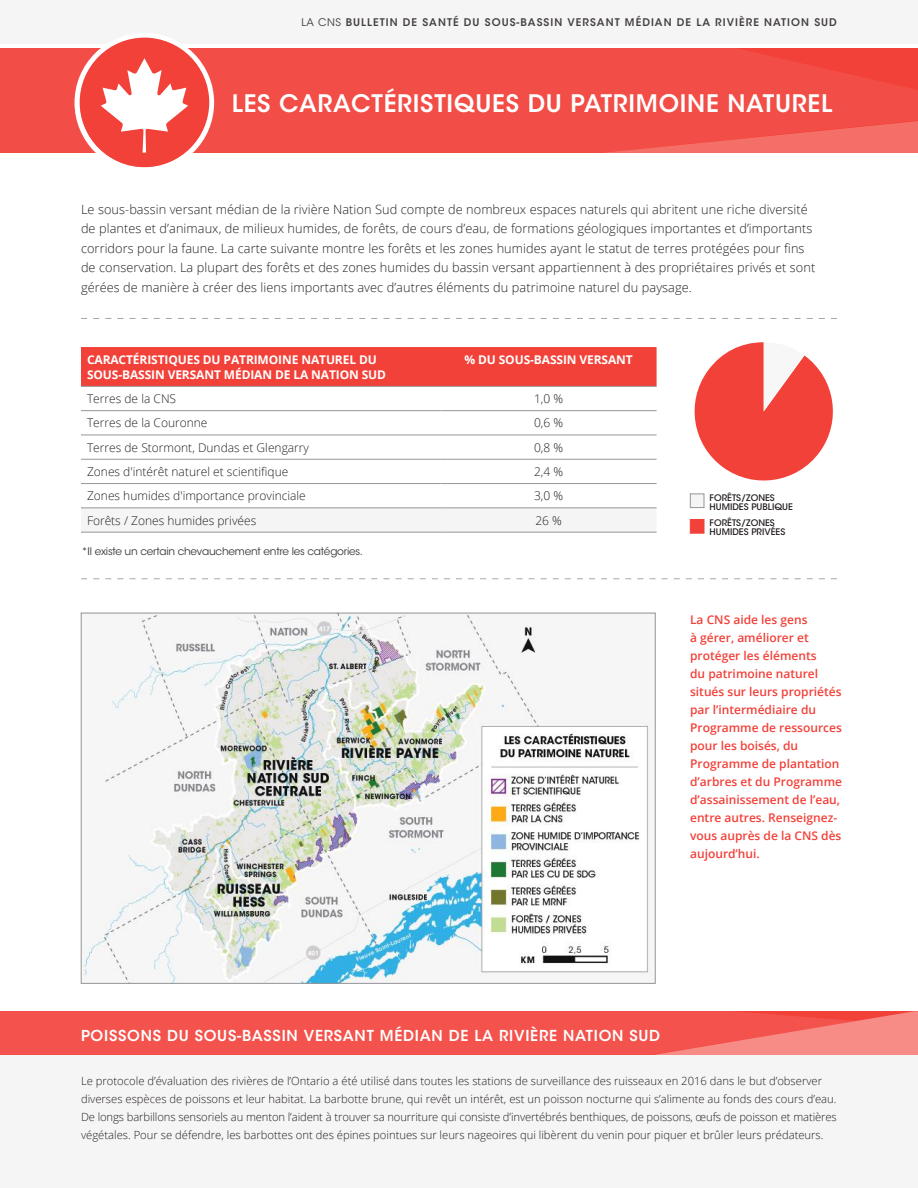
<style>
.page{position:relative;width:918px;height:1188px;background:#fff}
.page>*{position:absolute;margin:0;border:0;box-sizing:border-box;transform-origin:0 0}
.t1{font:24px "ITC Avant Garde MM 520 750";letter-spacing:.03em;color:#fff}
.t2{font:15px "ITC Avant Garde MM 520 750";letter-spacing:.05em;color:#fff}
.t3{font:300 12.75px/19.5px "Open Sans";letter-spacing:.005em;color:#241f1f}
.t4{font:600 12px/18px "Open Sans";color:#f24139}
.t5{font:300 12px "Open Sans";color:#241f1f}
.t6{font:700 12px/15px "Open Sans";letter-spacing:-.01em;color:#fff}
.t7{font:300 11.25px/18px "Open Sans";color:#241f1f}
.t8{font:10.5px "ITC Avant Garde MM 520 750";letter-spacing:.1em;color:#444041}
.t9{font:10.5px "ITC Avant Garde MM 300 750";letter-spacing:-.02em;color:#393535}
.t10{font:9px/9px "ITC Avant Garde MM 445 750";color:#241f1f}
.s1{font-family:"ITC Avant Garde MM 302 750"}
</style>
<div class="page">
<div style="left:0;top:0;width:918px;height:43px;background:#f6f5f5"></div>
<svg style="left:81px;top:578px;width:756px;height:1px"></svg>
<div style="left:0;top:48px;width:918px;height:105px;background:#f24d46"></div>
<svg style="left:601px;top:113px;width:317px;height:40px;background:#f35a53"></svg>
<div style="left:0;top:1042px;width:918px;height:146px;background:#f6f5f5"></div>
<svg style="left:0;top:1011px;width:918px;height:44px;background:#f35a53"></svg>
<svg style="left:77px;top:36px;width:134px;height:134px"></svg>
<div style="left:75px;top:33px;width:139px;height:140px;border:6px solid #fff;border-radius:50%"></div>
<div style="left:80px;top:38px;width:129px;height:129px;background:#f24139;border-radius:50%"></div>
<svg style="left:101px;top:58px;width:87px;height:95px"></svg>
<img style="left:83px;top:615px;width:569px;height:367px">
<div style="left:690px;top:494px;width:14px;height:14px;background:#f6f5f5;border:1px solid #969698"></div>
<div style="left:690px;top:519px;width:14px;height:14px;background:#f24139;border:1px solid #f24139"></div>
<svg style="left:694px;top:342px;width:139px;height:139px"></svg>
<svg style="left:81px;top:318px;width:756px;height:1px"></svg>
<div style="left:81px;top:347px;width:576px;height:39px;background:#f24139"></div>
<svg style="left:81px;top:531px;width:576px;height:1px"></svg>
<hr style="left:81px;top:386px;width:360px;height:1px;background:#969698">
<hr style="left:441px;top:386px;width:216px;height:1px;background:#969698">
<hr style="left:81px;top:410px;width:360px;height:1px;background:#969698">
<hr style="left:441px;top:410px;width:216px;height:1px;background:#969698">
<hr style="left:81px;top:435px;width:360px;height:1px;background:#969698">
<hr style="left:441px;top:435px;width:216px;height:1px;background:#969698">
<hr style="left:81px;top:459px;width:360px;height:1px;background:#969698">
<hr style="left:441px;top:459px;width:216px;height:1px;background:#969698">
<hr style="left:81px;top:483px;width:360px;height:1px;background:#969698">
<hr style="left:441px;top:483px;width:216px;height:1px;background:#969698">
<hr style="left:81px;top:508px;width:360px;height:1px;background:#969698">
<hr style="left:441px;top:508px;width:216px;height:1px;background:#969698">
<hr style="left:81px;top:532px;width:360px;height:1px;background:#969698">
<hr style="left:441px;top:532px;width:216px;height:1px;background:#969698">
<p class="t8" style="left:301px;top:16px;width:537px"><span class="s1">LA CNS</span> BULLETIN DE SANTÉ DU SOUS-BASSIN VERSANT MÉDIAN DE LA RIVIÈRE NATION SUD</p>
<h1 class="t1" style="left:232px;top:89px;width:602px">LES CARACTÉRISTIQUES DU PATRIMOINE NATUREL</h1>
<p class="t3" style="left:81px;top:199px;width:736px">Le sous-bassin versant médian de la rivière Nation Sud compte de nombreux espaces naturels qui abritent une riche diversité de plantes et d’animaux, de milieux humides, de forêts, de cours d’eau, de formations géologiques importantes et d’importants corridors pour la faune. La carte suivante montre les forêts et les zones humides ayant le statut de terres protégées pour fins de conservation. La plupart des forêts et des zones humides du bassin versant appartiennent à des propriétaires privés et sont gérées de manière à créer des liens importants avec d’autres éléments du patrimoine naturel du paysage.</p>
<p class="t6" style="left:87px;top:352px;width:301px">CARACTÉRISTIQUES DU PATRIMOINE NATUREL DU<br>SOUS‑BASSIN VERSANT MÉDIAN DE LA NATION SUD</p>
<p class="t6" style="left:464px;top:352px;width:170px">% DU SOUS-BASSIN VERSANT</p>
<p class="t5" style="left:87px;top:391px;width:91px">Terres de la CNS</p>
<p class="t5" style="left:534px;top:391px;width:31px">1,0 %</p>
<p class="t5" style="left:87px;top:415px;width:122px">Terres de la Couronne</p>
<p class="t5" style="left:534px;top:415px;width:31px">0,6 %</p>
<p class="t5" style="left:87px;top:439px;width:224px">Terres de Stormont, Dundas et Glengarry</p>
<p class="t5" style="left:534px;top:439px;width:31px">0,8 %</p>
<p class="t5" style="left:87px;top:463px;width:203px">Zones d'intérêt naturel et scientifique</p>
<p class="t5" style="left:534px;top:463px;width:31px">2,4 %</p>
<p class="t5" style="left:87px;top:488px;width:220px">Zones humides d'importance provinciale</p>
<p class="t5" style="left:534px;top:488px;width:31px">3,0 %</p>
<p class="t5" style="left:87px;top:512px;width:171px">Forêts / Zones humides privées</p>
<p class="t5" style="left:535px;top:512px;width:28px">26 %</p>
<p class="t9" style="left:82px;top:545px;width:283px">*Il existe un certain chevauchement entre les catégories.</p>
<p class="t10" style="left:710px;top:493px;width:85px">FORÊTS/ZONES<br>HUMIDES PUBLIQUE</p>
<p class="t10" style="left:710px;top:519px;width:77px">FORÊTS/ZONES<br>HUMIDES PRIVÉES</p>
<p class="t4" style="left:690px;top:610px;width:153px">La CNS aide les gens<br>à gérer, améliorer et protéger les éléments<br>du patrimoine naturel situés sur leurs propriétés par l’intermédiaire du<br>Programme de ressources pour les boisés, du<br>Programme de plantation d’arbres et du Programme d’assainissement de l’eau, entre autres. Renseignez&shy;vous auprès de la CNS dès aujourd’hui.</p>
<p class="t2" style="left:81px;top:1027px;width:581px">POISSONS DU SOUS-BASSIN VERSANT MÉDIAN DE LA RIVIÈRE NATION SUD</p>
<p class="t7" style="left:81px;top:1072px;width:757px">Le protocole d’évaluation des rivières de l’Ontario a été utilisé dans toutes les stations de surveillance des ruisseaux en 2016 dans le but d’observer diverses espèces de poissons et leur habitat. La barbotte brune, qui revêt un intérêt, est un poisson nocturne qui s’alimente au fonds des cours d’eau.<br>De longs barbillons sensoriels au menton l’aident à trouver sa nourriture qui consiste d’invertébrés benthiques, de poissons, œufs de poisson et matières végétales. Pour se défendre, les barbottes ont des épines pointues sur leurs nageoires qui libèrent du venin pour piquer et brûler leurs prédateurs.</p>
</div>
